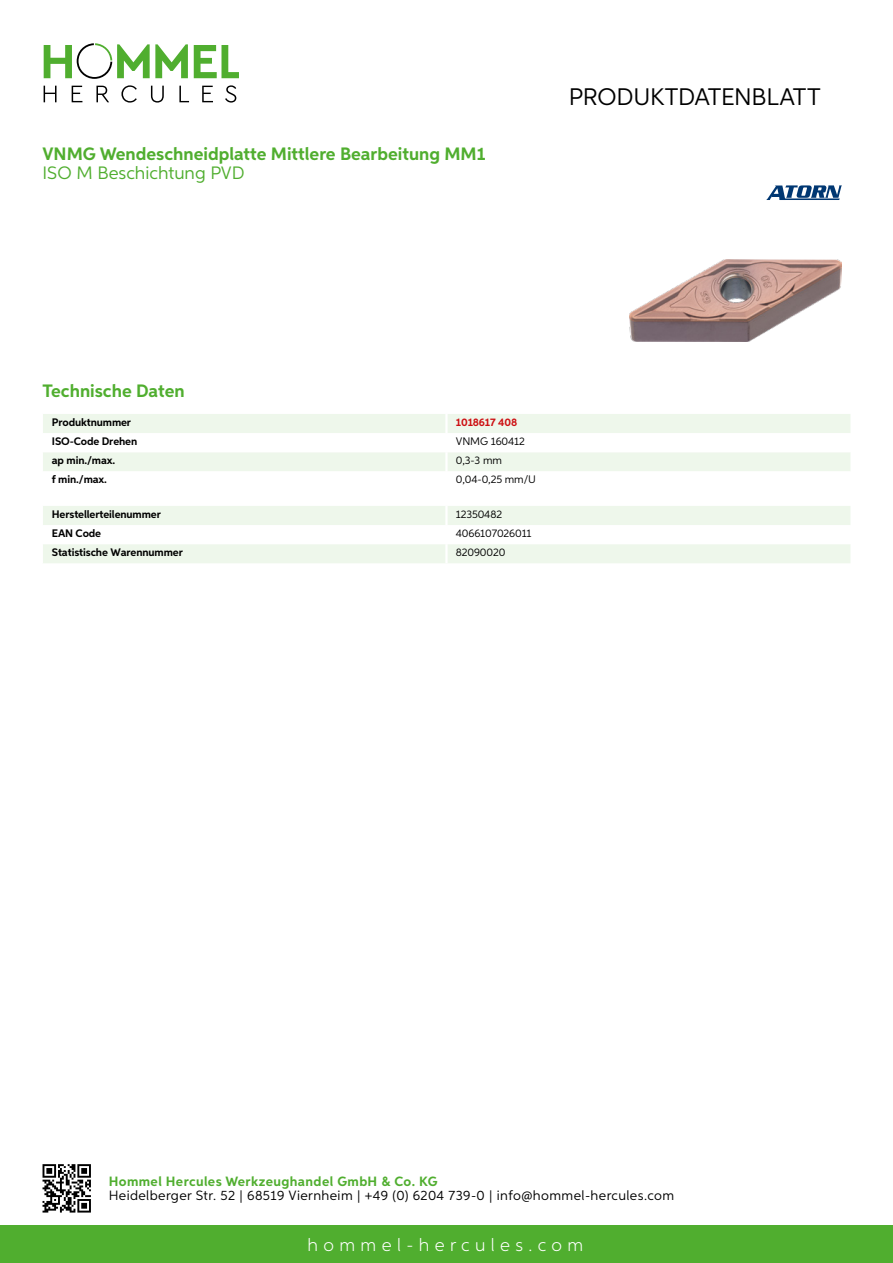
<style>
.page{position:relative;width:893px;height:1263px;background:#fff}
.page>*{position:absolute;margin:0;border:0;box-sizing:border-box;transform-origin:0 0}
.t1{font:24px "Aspira";letter-spacing:-.01em;color:#000}
.t2{font:700 18px "Aspira";color:#50ae2f}
.t3{font:300 18px "Aspira";letter-spacing:.3em;color:#fff}
.t4{font:18px "Aspira";color:#50ae2f}
.t5{font:13.5px "Aspira";letter-spacing:.03em;color:#000}
.t6{font:700 13.5px "Aspira";letter-spacing:.03em;color:#50ae2f}
.t7{font:700 10.95px "Aspira";letter-spacing:-.01em;color:#000}
.t8{font:10.95px "Aspira";letter-spacing:-.01em;color:#000}
.t9{font:700 10.95px "Aspira";letter-spacing:-.01em;color:#cd1013}
</style>
<div class="page">
<div style="left:0;top:1226px;width:893px;height:37px;background:#50ae2f"></div>
<svg style="left:43px;top:1164px;width:48px;height:48px"></svg>
<svg style="left:194px;top:45px;width:45px;height:33px"></svg>
<svg style="left:44px;top:43px;width:144px;height:36px"></svg>
<svg style="left:44px;top:86px;width:13px;height:16px"></svg>
<svg style="left:72px;top:86px;width:10px;height:16px"></svg>
<svg style="left:96px;top:86px;width:13px;height:16px"></svg>
<svg style="left:121px;top:85px;width:16px;height:18px"></svg>
<svg style="left:151px;top:86px;width:13px;height:17px"></svg>
<svg style="left:179px;top:86px;width:10px;height:16px"></svg>
<svg style="left:202px;top:86px;width:11px;height:16px"></svg>
<svg style="left:225px;top:85px;width:11px;height:18px"></svg>
<div style="left:43px;top:414px;width:807px;height:19px;background:#eef7eb"></div>
<div style="left:43px;top:452px;width:807px;height:19px;background:#eef7eb"></div>
<hr style="left:445px;top:414px;width:3px;height:19px;background:#fff">
<hr style="left:445px;top:452px;width:3px;height:19px;background:#fff">
<svg style="left:43px;top:506px;width:807px;height:57px"></svg>
<hr style="left:445px;top:544px;width:3px;height:19px;background:#fff">
<img style="left:629px;top:259px;width:213px;height:82px">
<svg style="left:766px;top:185px;width:76px;height:15px"></svg>
<h2 class="t2" style="left:43px;top:142px;width:444px">VNMG Wendeschneidplatte Mittlere Bearbeitung MM1</h2>
<h2 class="t4" style="left:43px;top:162px;width:201px">ISO M Beschichtung PVD</h2>
<h1 class="t1" style="left:569px;top:82px;width:253px">Produktdatenblatt</h1>
<h2 class="t2" style="left:43px;top:380px;width:144px">Technische Daten</h2>
<p class="t7" style="left:52px;top:415px;width:81px">Produktnummer</p>
<p class="t9" style="left:456px;top:415px;width:63px">1018617 408</p>
<p class="t7" style="left:52px;top:434px;width:87px">ISO-Code Drehen</p>
<p class="t8" style="left:456px;top:435px;width:71px">VN MG 160412</p>
<p class="t7" style="left:52px;top:454px;width:65px">ap min./max.</p>
<p class="t8" style="left:456px;top:454px;width:48px">0,3-3 mm</p>
<p class="t7" style="left:52px;top:473px;width:57px">f min./max.</p>
<p class="t8" style="left:456px;top:473px;width:80px">0,04-0,25 mm/U</p>
<p class="t7" style="left:52px;top:507px;width:111px">Herstellerteilenummer</p>
<p class="t8" style="left:456px;top:507px;width:48px">12350482</p>
<p class="t7" style="left:52px;top:526px;width:51px">EAN Code</p>
<p class="t8" style="left:456px;top:526px;width:77px">4066107026011</p>
<p class="t7" style="left:52px;top:546px;width:132px">Statistische Warennummer</p>
<p class="t8" style="left:456px;top:546px;width:51px">82090020</p>
<p class="t6" style="left:109px;top:1172px;width:330px">Hommel Hercules Werkzeughandel GmbH &amp; Co. KG</p>
<p class="t5" style="left:109px;top:1187px;width:567px">Heidelberger Str. 52 | 68519 Viernheim | +49 (0) 6204 739-0 | info@hommel-hercules.com</p>
<h2 class="t3" style="left:307px;top:1234px;width:277px">hommel-hercules.com</h2>
</div>
